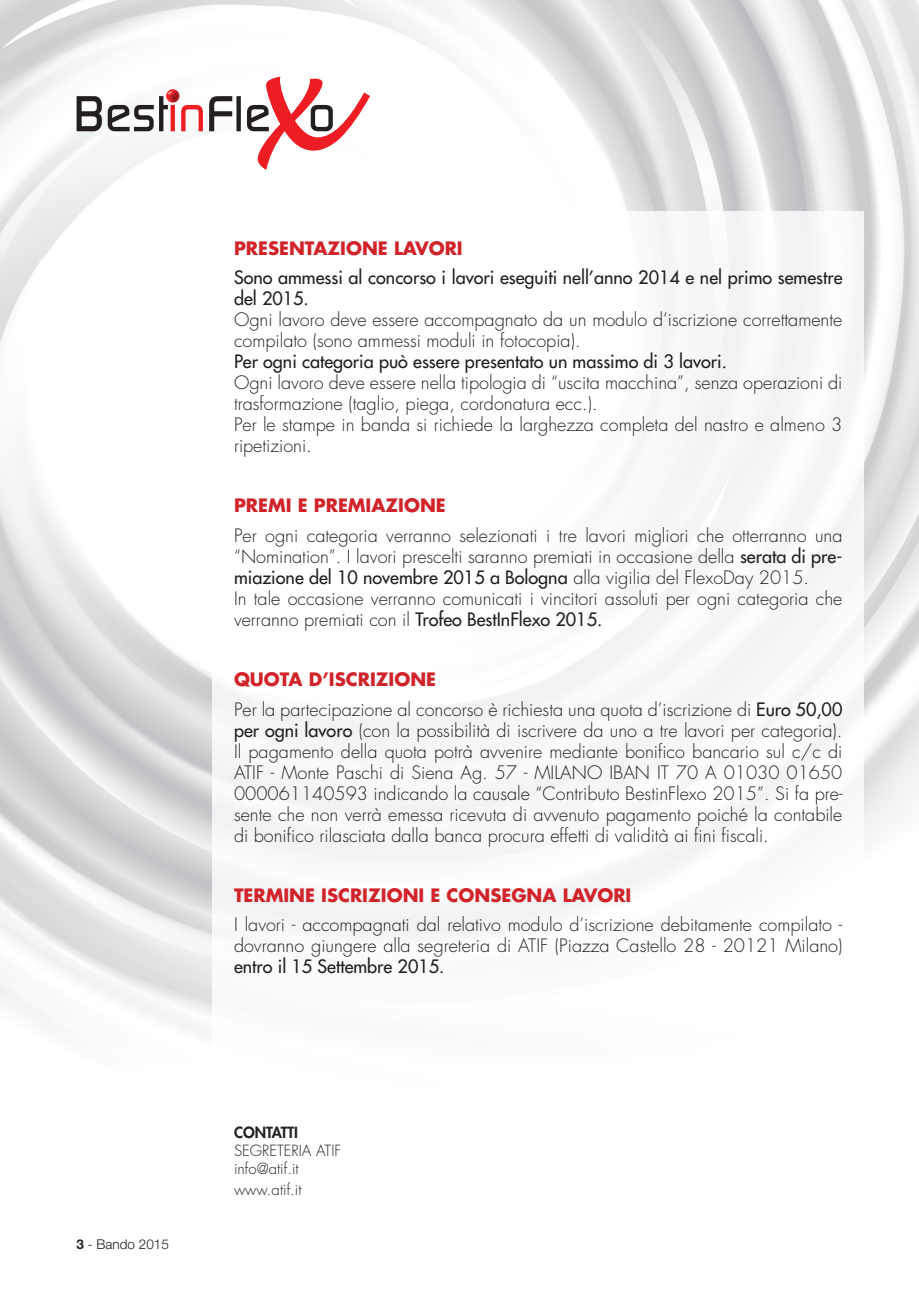
<style>
.page{position:relative;width:919px;height:1289px;background:#fff}
.page>*{position:absolute;margin:0;border:0;box-sizing:border-box;transform-origin:0 0}
.t1{font:300 18px/21px "Futura";color:#231f20}
.t2{font:18px/21px "Futura";color:#231f20}
.t3{font:700 18px "Futura";color:#d1232a}
.t4{font:300 15px/18px "Futura";color:#231f20}
.t5{font:800 15px "Futura";color:#231f20}
.t6{font:300 13.5px "Helvetica Neue";color:#231f20}
.s1{font-weight:700}
.s2{font-weight:400}
.s3{font-weight:700;color:#d1232a}
</style>
<div class="page">
<img style="left:0;top:0;width:918px;height:260px">
<img style="left:863px;top:260px;width:55px;height:579px">
<svg style="left:209px;top:77px;width:161px;height:93px"></svg>
<svg style="left:77px;top:89px;width:126px;height:42px"></svg>
<img style="left:213px;top:212px;width:650px;height:725px">
<p class="t6" style="left:77px;top:1235px;width:94px"><span class="s1">3</span> - Bando 2015</p>
<p class="t3" style="left:234px;top:235px;width:230px">PRESENTAZIONE LAVORI</p>
<p class="t2" style="left:234px;top:267px;width:610px">Sono ammessi al concorso i lavori eseguiti nell’anno 2014 e nel primo semestre del 2015.</p>
<p class="t1" style="left:234px;top:309px;width:610px">Ogni lavoro deve essere accompagnato da un modulo d’iscrizione correttamente compilato (sono ammessi moduli in fotocopia).</p>
<p class="t2" style="left:234px;top:351px;width:494px">Per ogni categoria può essere presentato un massimo di 3 lavori.</p>
<p class="t1" style="left:234px;top:372px;width:610px">Ogni lavoro deve essere nella tipologia di “uscita macchina”, senza operazioni di trasformazione (taglio, piega, cordonatura ecc.).<br>Per le stampe in banda si richiede la larghezza completa del nastro e almeno 3 ripetizioni.</p>
<p class="t3" style="left:234px;top:493px;width:213px">PREMI E PREMIAZIONE</p>
<p class="t1" style="left:234px;top:525px;width:610px">Per ogni categoria verranno selezionati i tre lavori migliori che otterranno una “Nomination”. I lavori prescelti saranno premiati in occasione della <span class="s2">serata di pre&shy;miazione del 10 novembre 2015 a Bologna</span> alla vigilia del FlexoDay 2015.<br>In tale occasione verranno comunicati i vincitori assoluti per ogni categoria che verranno premiati con il <span class="s2">Trofeo BestInFlexo 2015.</span></p>
<p class="t1" style="left:234px;top:665px;width:610px;line-height:29.5px"><span class="s3">QUOTA D’ISCRIZIONE<br></span>Per la partecipazione al concorso è richiesta una quota d’iscrizione di <span class="s2">Euro 50,00</span></p>
<p class="t1" style="left:234px;top:719px;width:610px;text-align:justify"><span class="s2">per ogni lavoro</span> (con la possibilità di iscrivere da uno a tre lavori per categoria).<br>Il pagamento della quota potrà avvenire mediante bonifico bancario sul c/c di ATIF - Monte Paschi di Siena Ag. 57 - MILANO IBAN IT 70 A 01030 01650<br>000061140593 indicando la causale “Contributo BestinFlexo 2015”. Si fa pre&shy;sente che non verrà emessa ricevuta di avvenuto pagamento poiché la contabile di bonifico rilasciata dalla banca procura effetti di validità ai fini fiscali.</p>
<p class="t3" style="left:234px;top:882px;width:399px">TERMINE ISCRIZIONI E CONSEGNA LAVORI</p>
<p class="t1" style="left:234px;top:914px;width:610px">I lavori - accompagnati dal relativo modulo d’iscrizione debitamente compilato - dovranno giungere alla segreteria di ATIF (Piazza Castello 28 - 20121 Milano)</p>
<p class="t2" style="left:234px;top:956px;width:212px">entro il 15 Settembre 2015.</p>
<p class="t5" style="left:234px;top:1122px;width:65px">CONTATTI</p>
<p class="t4" style="left:234px;top:1141px;width:109px">SEGRETERIA ATIF info@atif.it</p>
<p class="t4" style="left:234px;top:1180px;width:69px">www.atif.it</p>
</div>
